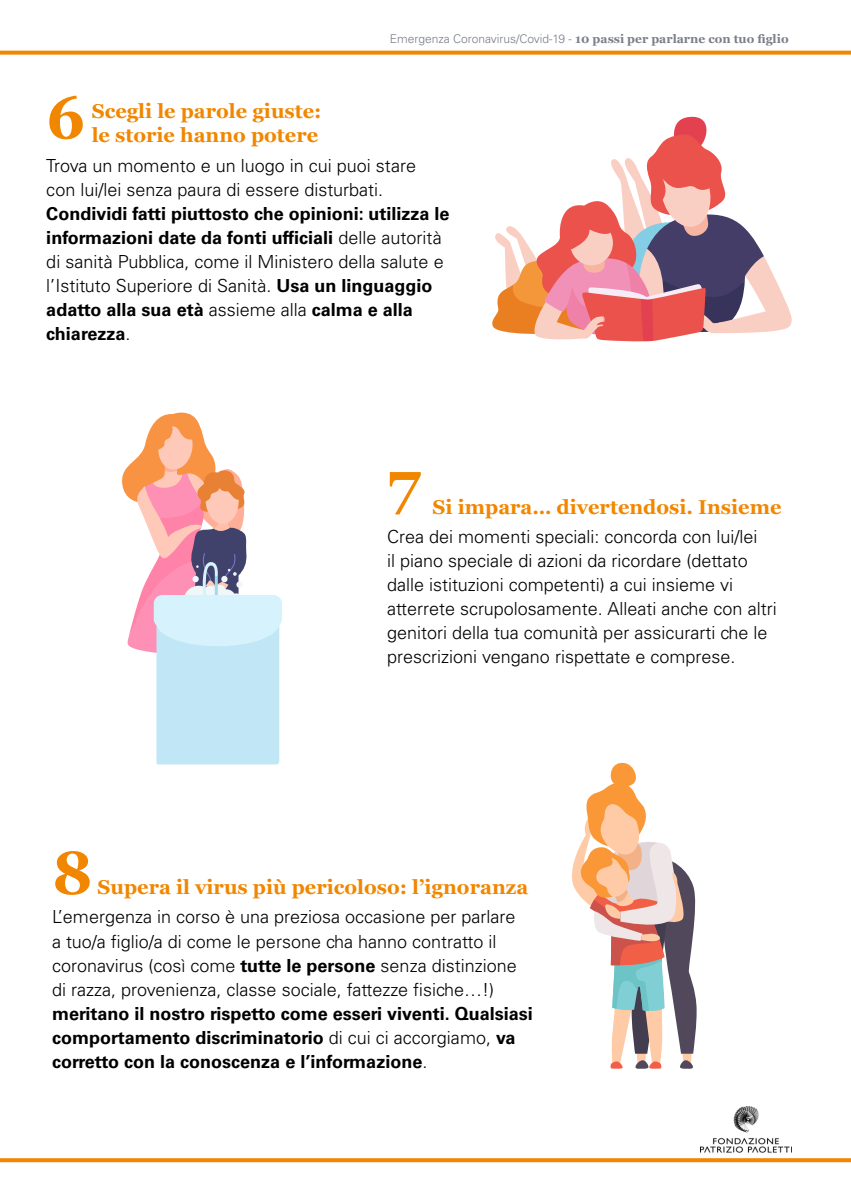
<style>
.page{position:relative;width:851px;height:1191px;background:#fff}
.page>*{position:absolute;margin:0;border:0;box-sizing:border-box;transform-origin:0 0}
.t1{font:700 60px "Georgia";color:#f18700}
.t2{font:700 20px/24px "Georgia";color:#f18700}
.t3{font:300 18px/24px "Univers LT Std";color:#000}
.t4{font:700 18px/24px "Univers LT Std";color:#000}
.t5{font:300 12px "Univers LT Std";color:#7b7e8a}
.s1{font-family:"Georgia";font-weight:700}
.s2{font-weight:300}
.s3{font-weight:700}
</style>
<div class="page">
<svg style="left:0;top:1158px;width:850px;height:4px;background:#f18d0d"></svg>
<svg style="left:0;top:51px;width:850px;height:4px;background:#f29116"></svg>
<img style="left:700px;top:1106px;width:90px;height:47px">
<svg style="left:571px;top:762px;width:126px;height:307px"></svg>
<svg style="left:122px;top:412px;width:160px;height:352px"></svg>
<svg style="left:492px;top:116px;width:300px;height:225px"></svg>
<p class="t5" style="left:390px;top:31px;width:400px">Emergenza Coronavirus/Covid-19 - <span class="s1">10 passi per parlarne con tuo figlio</span></p>
<h1 class="t1" style="left:46px;top:72px;width:40px">6</h1>
<p class="t2" style="left:92px;top:98px;width:231px">Scegli le parole giuste: le storie hanno potere</p>
<p class="t3" style="left:46px;top:154px;width:371px">Trova un momento e un luogo in cui puoi stare con lui/lei senza paura di essere disturbati.</p>
<p class="t4" style="left:46px;top:202px;width:404px">Condividi fatti piuttosto che opinioni: utilizza le informazioni date da fonti ufficiali <span class="s2">delle autorità di sanità Pubblica, come il Ministero della salute e l’Istituto Superiore di Sanità.</span> Usa un linguaggio adatto alla sua età <span class="s2">assieme alla</span> calma e alla chiarezza<span class="s2">.</span></p>
<h1 class="t1" style="left:387px;top:437px;width:35px">7</h1>
<p class="t2" style="left:432px;top:493px;width:350px">Si impara… divertendosi. Insieme</p>
<p class="t3" style="left:387px;top:525px;width:391px">Crea dei momenti speciali: concorda con lui/lei<br>il piano speciale di azioni da ricordare (dettato dalle istituzioni competenti) a cui insieme vi atterrete scrupolosamente. Alleati anche con altri genitori della tua comunità per assicurarti che le prescrizioni vengano rispettate e comprese.</p>
<h1 class="t1" style="left:52px;top:827px;width:42px">8</h1>
<p class="t2" style="left:98px;top:874px;width:432px">Supera il virus più pericoloso: l’ignoranza</p>
<p class="t3" style="left:52px;top:905px;width:466px">L’emergenza in corso è una preziosa occasione per parlare a tuo/a figlio/a di come le persone cha hanno contratto il coronavirus (così come <span class="s3">tutte le persone</span> senza distinzione di razza, provenienza, classe sociale, fattezze fisiche…!)</p>
<p class="t4" style="left:52px;top:1001px;width:482px">meritano il nostro rispetto come esseri viventi. Qualsiasi comportamento discriminatorio <span class="s2">di cui ci accorgiamo,</span> va corretto con la conoscenza e l’informazione<span class="s2">.</span></p>
</div>
